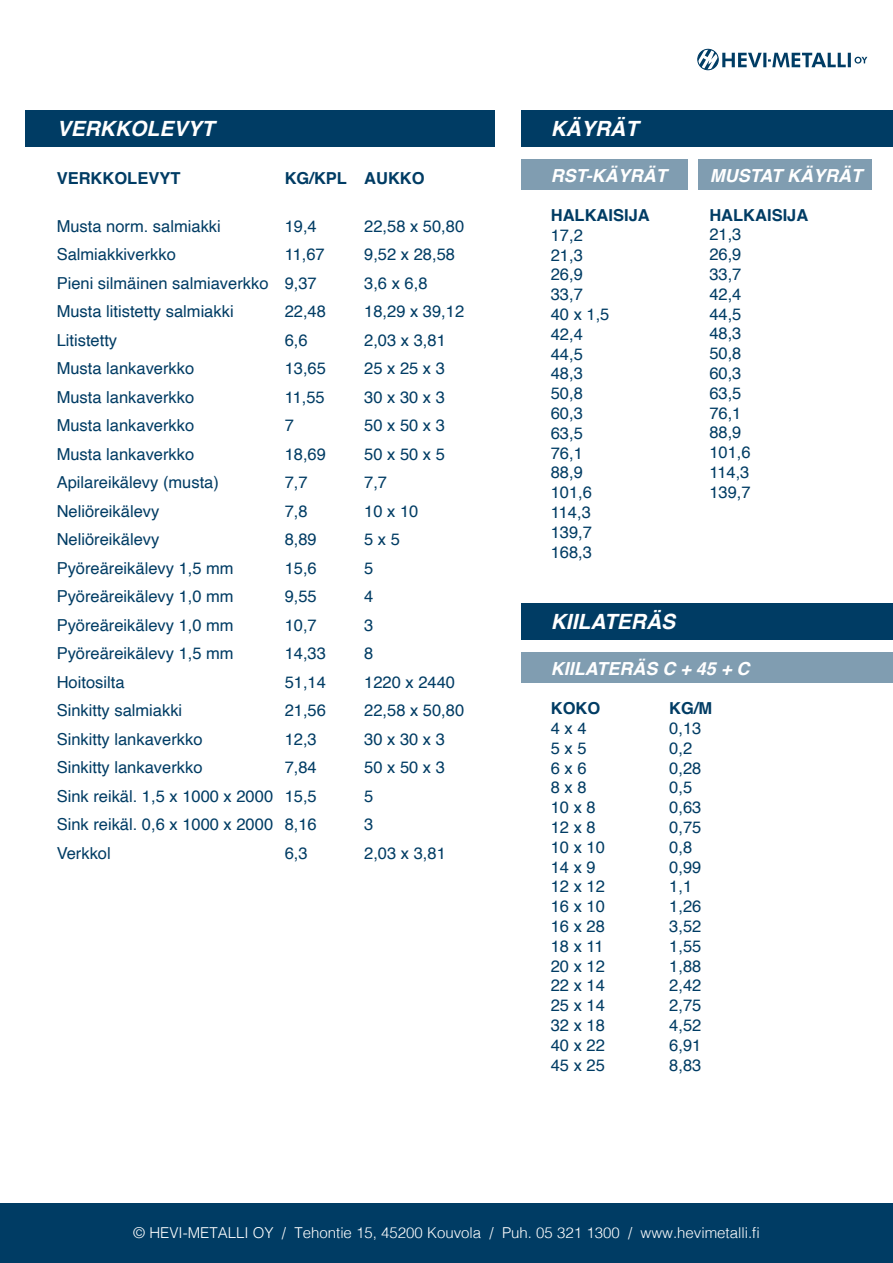
<style>
.page{position:relative;width:893px;height:1263px;background:#fff}
.page>*{position:absolute;margin:0;border:0;box-sizing:border-box;transform-origin:0 0}
.t1{font:italic 700 21px "Helvetica";color:#fff}
.t2{font:italic 700 18px "Helvetica";color:#fff}
.t3{font:16.5px/19.8px "Helvetica";color:#003c64}
.t4{font:700 16.5px "Helvetica";color:#003c64}
.t5{font:300 15px "Helvetica";color:#fff}
</style>
<div class="page">
<div style="left:0;top:1203px;width:893px;height:60px;background:#003c64"></div>
<svg style="left:699px;top:49px;width:168px;height:21px"></svg>
<div style="left:697px;top:49px;width:21px;height:21px;border:1px solid #003c64;border-radius:50%"></div>
<div style="left:26px;top:111px;width:469px;height:36px;background:#003c64"></div>
<div style="left:521px;top:111px;width:372px;height:36px;background:#003c64"></div>
<div style="left:521px;top:604px;width:372px;height:36px;background:#003c64"></div>
<div style="left:521px;top:159px;width:166px;height:31px;background:#809db1"></div>
<div style="left:521px;top:652px;width:372px;height:31px;background:#809db1"></div>
<div style="left:698px;top:159px;width:174px;height:31px;background:#809db1"></div>
<p class="t1" style="left:57px;top:115px;width:159px">VERKKOLEVYT</p>
<p class="t1" style="left:551px;top:115px;width:89px">KÄYRÄT</p>
<p class="t4" style="left:57px;top:164px;width:125px">VERKKOLEVYT</p>
<p class="t4" style="left:285px;top:164px;width:141px">KG/KPL AUKKO</p>
<p class="t3" style="left:57px;top:217px;width:166px">Musta norm. salmiakki</p>
<p class="t3" style="left:285px;top:217px;width:34px">19,4</p>
<p class="t3" style="left:364px;top:217px;width:101px">22,58 x 50,80</p>
<p class="t3" style="left:57px;top:245px;width:121px">Salmiakkiverkko</p>
<p class="t3" style="left:285px;top:245px;width:42px">11,67</p>
<p class="t3" style="left:364px;top:245px;width:92px">9,52 x 28,58</p>
<p class="t3" style="left:57px;top:274px;width:262px">Pieni silmäinen salmiaverkko 9,37</p>
<p class="t3" style="left:364px;top:274px;width:65px">3,6 x 6,8</p>
<p class="t3" style="left:57px;top:302px;width:178px">Musta litistetty salmiakki</p>
<p class="t3" style="left:285px;top:302px;width:43px">22,48</p>
<p class="t3" style="left:364px;top:302px;width:101px">18,29 x 39,12</p>
<p class="t3" style="left:57px;top:331px;width:62px">Litistetty</p>
<p class="t3" style="left:285px;top:331px;width:24px">6,6</p>
<p class="t3" style="left:364px;top:331px;width:83px">2,03 x 3,81</p>
<p class="t3" style="left:57px;top:359px;width:139px">Musta lankaverkko</p>
<p class="t3" style="left:285px;top:359px;width:43px">13,65</p>
<p class="t3" style="left:364px;top:359px;width:82px">25 x 25 x 3</p>
<p class="t3" style="left:57px;top:388px;width:139px">Musta lankaverkko</p>
<p class="t3" style="left:285px;top:388px;width:42px">11,55</p>
<p class="t3" style="left:364px;top:388px;width:82px">30 x 30 x 3</p>
<p class="t3" style="left:57px;top:416px;width:139px">Musta lankaverkko</p>
<p class="t3" style="left:285px;top:416px;width:11px">7</p>
<p class="t3" style="left:364px;top:416px;width:82px">50 x 50 x 3</p>
<p class="t3" style="left:57px;top:445px;width:139px">Musta lankaverkko</p>
<p class="t3" style="left:285px;top:445px;width:43px">18,69</p>
<p class="t3" style="left:364px;top:445px;width:82px">50 x 50 x 5</p>
<p class="t3" style="left:57px;top:473px;width:164px">Apilareikälevy (musta)</p>
<p class="t3" style="left:285px;top:473px;width:24px">7,7</p>
<p class="t3" style="left:364px;top:473px;width:24px">7,7</p>
<p class="t3" style="left:57px;top:502px;width:104px">Neliöreikälevy</p>
<p class="t3" style="left:285px;top:502px;width:24px">7,8</p>
<p class="t3" style="left:364px;top:502px;width:56px">10 x 10</p>
<p class="t3" style="left:57px;top:530px;width:104px">Neliöreikälevy</p>
<p class="t3" style="left:285px;top:530px;width:34px">8,89</p>
<p class="t3" style="left:364px;top:530px;width:37px">5 x 5</p>
<p class="t3" style="left:57px;top:559px;width:178px">Pyöreäreikälevy 1,5 mm</p>
<p class="t3" style="left:285px;top:559px;width:34px">15,6</p>
<p class="t3" style="left:364px;top:559px;width:11px">5</p>
<p class="t3" style="left:57px;top:587px;width:178px">Pyöreäreikälevy 1,0 mm</p>
<p class="t3" style="left:285px;top:587px;width:34px">9,55</p>
<p class="t3" style="left:364px;top:587px;width:11px">4</p>
<p class="t3" style="left:57px;top:616px;width:178px">Pyöreäreikälevy 1,0 mm</p>
<p class="t3" style="left:285px;top:616px;width:34px">10,7</p>
<p class="t3" style="left:364px;top:616px;width:11px">3</p>
<p class="t3" style="left:57px;top:644px;width:178px">Pyöreäreikälevy 1,5 mm</p>
<p class="t3" style="left:285px;top:644px;width:43px">14,33</p>
<p class="t3" style="left:364px;top:644px;width:11px">8</p>
<p class="t3" style="left:57px;top:673px;width:69px">Hoitosilta</p>
<p class="t3" style="left:285px;top:673px;width:43px">51,14</p>
<p class="t3" style="left:364px;top:673px;width:92px">1220 x 2440</p>
<p class="t3" style="left:57px;top:701px;width:127px">Sinkitty salmiakki</p>
<p class="t3" style="left:285px;top:701px;width:43px">21,56</p>
<p class="t3" style="left:364px;top:701px;width:101px">22,58 x 50,80</p>
<p class="t3" style="left:57px;top:730px;width:147px">Sinkitty lankaverkko</p>
<p class="t3" style="left:285px;top:730px;width:34px">12,3</p>
<p class="t3" style="left:364px;top:730px;width:82px">30 x 30 x 3</p>
<p class="t3" style="left:57px;top:758px;width:147px">Sinkitty lankaverkko</p>
<p class="t3" style="left:285px;top:758px;width:34px">7,84</p>
<p class="t3" style="left:364px;top:758px;width:82px">50 x 50 x 3</p>
<p class="t3" style="left:57px;top:787px;width:262px">Sink reikäl. 1,5 x 1000 x 2000 15,5</p>
<p class="t3" style="left:364px;top:787px;width:11px">5</p>
<p class="t3" style="left:57px;top:815px;width:262px">Sink reikäl. 0,6 x 1000 x 2000 8,16</p>
<p class="t3" style="left:364px;top:815px;width:11px">3</p>
<p class="t3" style="left:57px;top:844px;width:56px">Verkkol</p>
<p class="t3" style="left:285px;top:844px;width:24px">6,3</p>
<p class="t3" style="left:364px;top:844px;width:83px">2,03 x 3,81</p>
<p class="t2" style="left:551px;top:165px;width:117px">RST-KÄYRÄT</p>
<p class="t4" style="left:551px;top:202px;width:100px">HALKAISIJA</p>
<p class="t3" style="left:551px;top:225px;width:60px">17,2<br>21,3<br>26,9<br>33,7<br>40 x 1,5<br>42,4<br>44,5<br>48,3<br>50,8<br>60,3<br>63,5<br>76,1<br>88,9<br>101,6<br>114,3<br>139,7<br>168,3</p>
<p class="t1" style="left:551px;top:609px;width:126px">KIILATERÄS</p>
<p class="t2" style="left:710px;top:165px;width:154px">MUSTAT KÄYRÄT</p>
<p class="t4" style="left:709px;top:201px;width:100px">HALKAISIJA</p>
<p class="t3" style="left:709px;top:225px;width:43px">21,3<br>26,9<br>33,7<br>42,4<br>44,5<br>48,3<br>50,8<br>60,3<br>63,5<br>76,1<br>88,9<br>101,6<br>114,3<br>139,7</p>
<p class="t2" style="left:551px;top:658px;width:200px">KIILATERÄS C + 45 + C</p>
<p class="t4" style="left:551px;top:695px;width:51px">KOKO</p>
<p class="t4" style="left:669px;top:695px;width:45px">KG/M</p>
<p class="t3" style="left:551px;top:719px;width:37px">4 x 4</p>
<p class="t3" style="left:669px;top:719px;width:34px">0,13</p>
<p class="t3" style="left:551px;top:738px;width:37px">5 x 5</p>
<p class="t3" style="left:669px;top:738px;width:24px">0,2</p>
<p class="t3" style="left:551px;top:758px;width:37px">6 x 6</p>
<p class="t3" style="left:669px;top:758px;width:34px">0,28</p>
<p class="t3" style="left:551px;top:778px;width:37px">8 x 8</p>
<p class="t3" style="left:669px;top:778px;width:24px">0,5</p>
<p class="t3" style="left:551px;top:798px;width:46px">10 x 8</p>
<p class="t3" style="left:669px;top:798px;width:34px">0,63</p>
<p class="t3" style="left:551px;top:818px;width:46px">12 x 8</p>
<p class="t3" style="left:669px;top:818px;width:34px">0,75</p>
<p class="t3" style="left:551px;top:837px;width:56px">10 x 10</p>
<p class="t3" style="left:669px;top:837px;width:24px">0,8</p>
<p class="t3" style="left:551px;top:857px;width:46px">14 x 9</p>
<p class="t3" style="left:669px;top:857px;width:34px">0,99</p>
<p class="t3" style="left:551px;top:877px;width:56px">12 x 12</p>
<p class="t3" style="left:669px;top:877px;width:24px">1,1</p>
<p class="t3" style="left:551px;top:897px;width:56px">16 x 10</p>
<p class="t3" style="left:669px;top:897px;width:34px">1,26</p>
<p class="t3" style="left:551px;top:917px;width:56px">16 x 28</p>
<p class="t3" style="left:669px;top:917px;width:34px">3,52</p>
<p class="t3" style="left:551px;top:936px;width:54px">18 x 11</p>
<p class="t3" style="left:669px;top:936px;width:34px">1,55</p>
<p class="t3" style="left:551px;top:956px;width:56px">20 x 12</p>
<p class="t3" style="left:669px;top:956px;width:34px">1,88</p>
<p class="t3" style="left:551px;top:976px;width:56px">22 x 14</p>
<p class="t3" style="left:669px;top:976px;width:34px">2,42</p>
<p class="t3" style="left:551px;top:996px;width:56px">25 x 14</p>
<p class="t3" style="left:669px;top:996px;width:34px">2,75</p>
<p class="t3" style="left:551px;top:1016px;width:56px">32 x 18</p>
<p class="t3" style="left:669px;top:1016px;width:34px">4,52</p>
<p class="t3" style="left:551px;top:1035px;width:56px">40 x 22</p>
<p class="t3" style="left:669px;top:1035px;width:34px">6,91</p>
<p class="t3" style="left:551px;top:1055px;width:56px">45 x 25</p>
<p class="t3" style="left:669px;top:1055px;width:34px">8,83</p>
<p class="t5" style="left:133px;top:1219px;width:628px">© HEVI-METALLI OY / Tehontie 15, 45200 Kouvola / Puh. 05 321 1300 / www.hevimetalli.fi</p>
</div>
